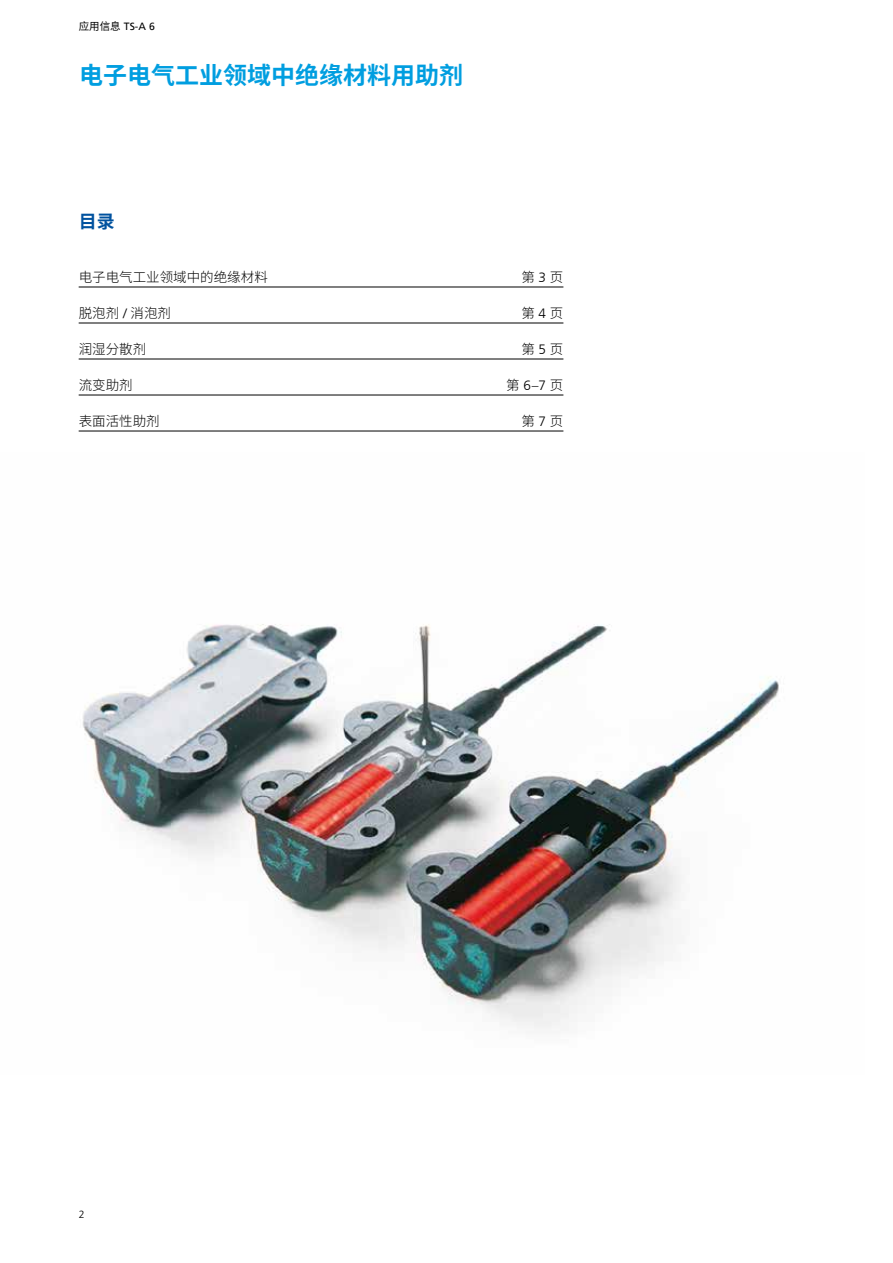
<style>
.page{position:relative;width:893px;height:1263px;background:#fff}
.page>*{position:absolute;margin:0;border:0;box-sizing:border-box;transform-origin:0 0}
.t1{font:700 24px "Source Han Sans SC";color:#009ee0}
.t2{font:700 18px "Source Han Sans SC";color:#00529f}
.t3{font:300 13.5px "Source Han Sans SC";color:#000}
.t4{font:300 13.5px "Frutiger LT";color:#000}
.t5{font:10.5px "Frutiger LT";color:#000}
.t6{font:300 10.5px "Frutiger LT";color:#000}
.s1{font-family:"Source Han Sans SC"}
.s2{font-family:"Frutiger LT"}
</style>
<div class="page">
<hr style="left:79px;top:287px;width:484px;height:1px;background:#000">
<hr style="left:79px;top:323px;width:484px;height:1px;background:#000">
<hr style="left:79px;top:359px;width:484px;height:1px;background:#000">
<hr style="left:79px;top:395px;width:484px;height:1px;background:#000">
<hr style="left:79px;top:431px;width:484px;height:1px;background:#000">
<img style="left:82px;top:624px;width:697px;height:405px">
<p class="t5" style="left:79px;top:20px;width:78px"><span class="s1">应用信息</span> TS-A 6</p>
<h1 class="t1" style="left:79px;top:62px;width:385px">电子电气工业领域中绝缘材料用助剂</h1>
<h2 class="t2" style="left:79px;top:211px;width:38px">目录</h2>
<p class="t3" style="left:79px;top:269px;width:190px">电子电气工业领域中的绝缘材料</p>
<p class="t3" style="left:521px;top:269px;width:44px">第 <span class="s2">3</span> 页</p>
<p class="t3" style="left:79px;top:305px;width:94px">脱泡剂 <span class="s2">/</span> 消泡剂</p>
<p class="t3" style="left:521px;top:305px;width:44px">第 <span class="s2">4</span> 页</p>
<p class="t3" style="left:79px;top:341px;width:69px">润湿分散剂</p>
<p class="t3" style="left:521px;top:341px;width:44px">第 <span class="s2">5</span> 页</p>
<p class="t3" style="left:79px;top:377px;width:55px">流变助剂</p>
<p class="t4" style="left:506px;top:378px;width:59px"><span class="s1">第</span> 6–7 <span class="s1">页</span></p>
<p class="t3" style="left:79px;top:413px;width:82px">表面活性助剂</p>
<p class="t3" style="left:521px;top:413px;width:44px">第 <span class="s2">7</span> 页</p>
<p class="t6" style="left:79px;top:1208px;width:7px">2</p>
</div>
